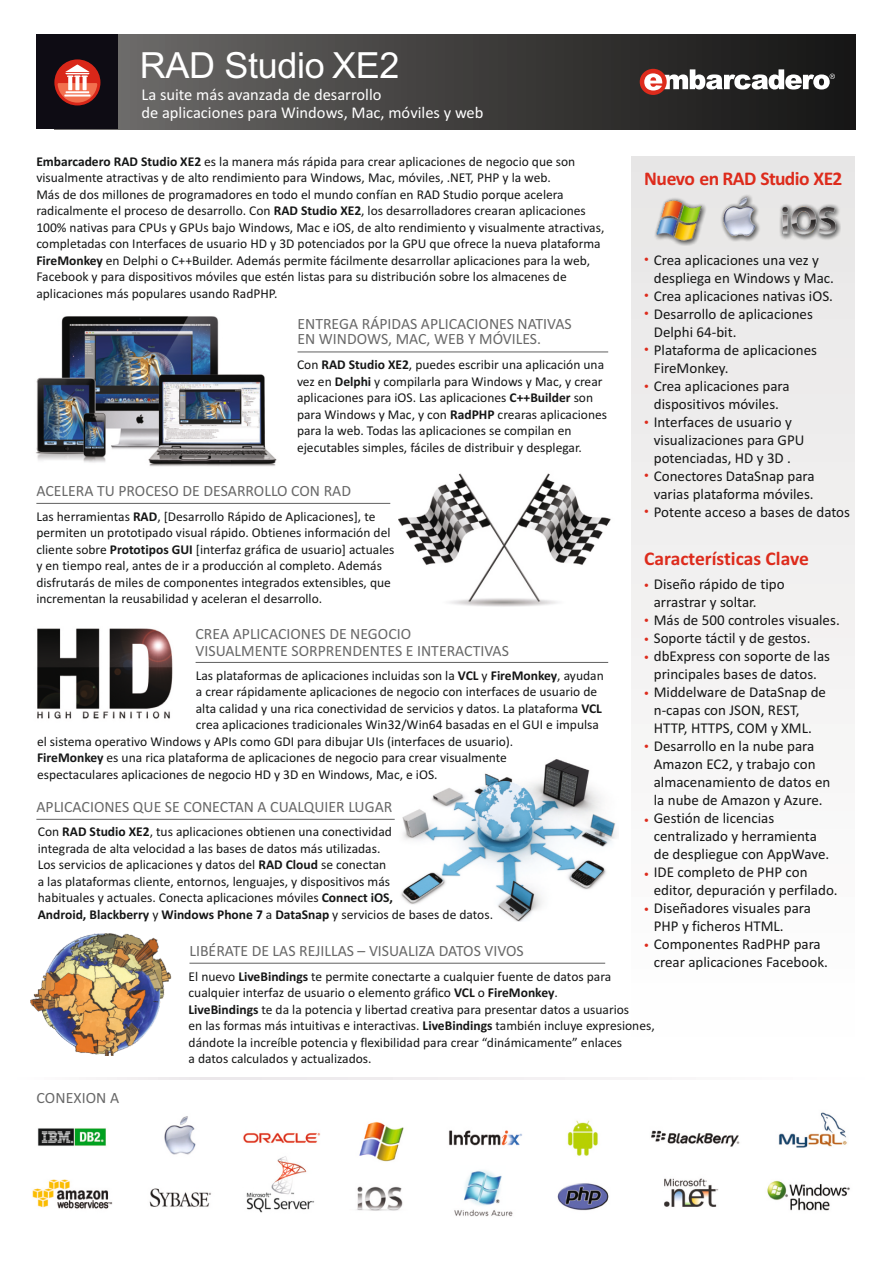
<style>
.page{position:relative;width:893px;height:1262px;background:#fff}
.page>*{position:absolute;margin:0;border:0;box-sizing:border-box;transform-origin:0 0}
.t1{font:36px "Arial";letter-spacing:-.01em;color:#fff}
.t2{font:700 19.5px "Calibri";letter-spacing:-.015em;color:#dd2b1c}
.t3{font:700 19.5px "Calibri";letter-spacing:-.035em;color:#dd2b1c}
.t4{font:16.5px/18px "Calibri";color:#fff}
.t5{font:15.75px/15.5px "Calibri";color:#686868}
.t6{font:15px/18px "Calibri";color:#151616}
.t7{font:13.5px/16.5px "Calibri";color:#151616}
.t8{font:13.5px/18px "Arial";color:#dd2b1c}
.s1{font-weight:700}
</style>
<div class="page">
<img style="left:32px;top:1112px;width:818px;height:105px">
<img style="left:30px;top:933px;width:142px;height:122px">
<img style="left:401px;top:759px;width:216px;height:162px">
<div style="left:631px;top:157px;width:223px;height:915px;background:#f4f3f3"></div>
<img style="left:36px;top:316px;width:241px;height:151px">
<img style="left:398px;top:473px;width:213px;height:134px">
<img style="left:37px;top:628px;width:136px;height:91px">
<hr style="left:297px;top:351px;width:311px;height:1px;background:#686868">
<hr style="left:36px;top:503px;width:354px;height:1px;background:#686868">
<hr style="left:195px;top:662px;width:413px;height:1px;background:#686868">
<hr style="left:189px;top:962px;width:416px;height:1px;background:#686868">
<hr style="left:36px;top:818px;width:359px;height:2px;background:#686868">
<svg style="left:96px;top:1077px;width:552px;height:2px"></svg>
<div style="left:54px;top:35px;width:801px;height:94px;background:linear-gradient(to right,#716f6d,#131312)"></div>
<div style="left:36px;top:35px;width:81px;height:94px;background:#0e0c14"></div>
<svg style="left:639px;top:69px;width:27px;height:26px"></svg>
<svg style="left:644px;top:69px;width:190px;height:21px"></svg>
<div style="left:54px;top:59px;width:46px;height:46px;background:#d92719;border-radius:23px"></div>
<svg style="left:58px;top:65px;width:39px;height:38px"></svg>
<img style="left:633px;top:174px;width:218px;height:98px">
<h1 class="t1" style="left:140px;top:52px;width:261px">RAD Studio XE2</h1>
<p class="t4" style="left:141px;top:87px;width:343px">La suite más avanzada de desarrollo<br>de aplicaciones para Windows, Mac, móviles y web</p>
<p class="t7" style="left:36px;top:154px;width:569px"><span class="s1">Embarcadero RAD Studio XE2</span> es la manera más rápida para crear aplicaciones de negocio que son visualmente atractivas y de alto rendimiento para Windows, Mac, móviles, .NET, PHP y la web.<br>Más de dos millones de programadores en todo el mundo confían en RAD Studio porque acelera radicalmente el proceso de desarrollo. Con <span class="s1">RAD Studio XE2</span>, los desarrolladores crearan aplicaciones 100% nativas para CPUs y GPUs bajo Windows, Mac e iOS, de alto rendimiento y visualmente atractivas, completadas con Interfaces de usuario HD y 3D potenciados por la GPU que ofrece la nueva plataforma <span class="s1">FireMonkey</span> en Delphi o C++Builder. Además permite fácilmente desarrollar aplicaciones para la web, Facebook y para dispositivos móviles que estén listas para su distribución sobre los almacenes de aplicaciones más populares usando RadPHP.</p>
<h2 class="t3" style="left:644px;top:170px;width:200px">Nuevo en RAD Studio XE2</h2>
<p class="t6" style="left:653px;top:252px;width:198px">Crea aplicaciones una vez y despliega en Windows y Mac.<br>Crea aplicaciones nativas iOS.<br>Desarrollo de aplicaciones<br>Delphi 64-bit.<br>Plataforma de aplicaciones<br>FireMonkey.<br>Crea aplicaciones para dispositivos móviles.<br>Interfaces de usuario y visualizaciones para GPU potenciadas, HD y 3D .<br>Conectores DataSnap para varias plataforma móviles.<br>Potente acceso a bases de datos</p>
<h2 class="t2" style="left:644px;top:550px;width:166px">Características Clave</h2>
<p class="t6" style="left:653px;top:576px;width:187px">Diseño rápido de tipo arrastrar y soltar.<br>Más de 500 controles visuales.<br>Soporte táctil y de gestos. dbExpress con soporte de las principales bases de datos.<br>Middelware de DataSnap de n-capas con JSON, REST,<br>HTTP, HTTPS, COM y XML.<br>Desarrollo en la nube para<br>Amazon EC2, y trabajo con almacenamiento de datos en la nube de Amazon y Azure.<br>Gestión de licencias centralizado y herramienta<br>de despliegue con AppWave.<br>IDE completo de PHP con editor, depuración y perfilado.<br>Diseñadores visuales para<br>PHP y ficheros HTML.<br>Componentes RadPHP para crear aplicaciones Facebook.</p>
<p class="t8" style="left:644px;top:252px;width:6px">•</p>
<p class="t8" style="left:644px;top:288px;width:6px">• •</p>
<p class="t8" style="left:644px;top:341px;width:6px">•</p>
<p class="t8" style="left:644px;top:379px;width:6px">•</p>
<p class="t8" style="left:644px;top:414px;width:6px">•</p>
<p class="t5" style="left:297px;top:317px;width:276px">ENTREGA RÁPIDAS APLICACIONES NATIVAS<br>EN WINDOWS, MAC, WEB Y MÓVILES.</p>
<p class="t7" style="left:297px;top:357px;width:311px">Con <span class="s1">RAD Studio XE2</span>, puedes escribir una aplicación una vez en <span class="s1">Delphi</span> y compilarla para Windows y Mac, y crear aplicaciones para iOS. Las aplicaciones <span class="s1">C++Builder</span> son para Windows y Mac, y con <span class="s1">RadPHP</span> crearas aplicaciones para la web. Todas las aplicaciones se compilan en ejecutables simples, fáciles de distribuir y desplegar.</p>
<p class="t8" style="left:644px;top:468px;width:6px">•</p>
<p class="t8" style="left:644px;top:503px;width:6px">•</p>
<p class="t5" style="left:36px;top:484px;width:316px">ACELERA TU PROCESO DE DESARROLLO CON RAD</p>
<p class="t7" style="left:36px;top:509px;width:359px">Las herramientas <span class="s1">RAD</span>, [Desarrollo Rápido de Aplicaciones], te permiten un prototipado visual rápido. Obtienes información del cliente sobre <span class="s1">Prototipos GUI</span> [interfaz gráfica de usuario] actuales y en tiempo real, antes de ir a producción al completo. Además disfrutarás de miles de componentes integrados extensibles, que incrementan la reusabilidad y aceleran el desarrollo.</p>
<p class="t8" style="left:644px;top:577px;width:6px">•</p>
<p class="t8" style="left:644px;top:612px;width:6px;line-height:19.4px">• •</p>
<p class="t8" style="left:644px;top:650px;width:6px">•</p>
<p class="t8" style="left:644px;top:685px;width:6px">•</p>
<p class="t5" style="left:195px;top:627px;width:315px;line-height:16.4px">CREA APLICACIONES DE NEGOCIO<br>VISUALMENTE SORPRENDENTES E INTERACTIVAS</p>
<p class="t7" style="left:196px;top:668px;width:409px">Las plataformas de aplicaciones incluidas son la <span class="s1">VCL</span> y <span class="s1">FireMonkey</span>, ayudan</p>
<p class="t7" style="left:196px;top:684px;width:403px">a crear rápidamente aplicaciones de negocio con interfaces de usuario de</p>
<p class="t7" style="left:196px;top:701px;width:407px">alta calidad y una rica conectividad de servicios y datos. La plataforma <span class="s1">VCL</span></p>
<p class="t7" style="left:196px;top:717px;width:404px">crea aplicaciones tradicionales Win32/Win64 basadas en el GUI e impulsa</p>
<p class="t7" style="left:37px;top:734px;width:478px">el sistema operativo Windows y APIs como GDI para dibujar UIs (interfaces de usuario).</p>
<p class="t7" style="left:37px;top:750px;width:471px"><span class="s1">FireMonkey</span> es una rica plataforma de aplicaciones de negocio para crear visualmente</p>
<p class="t7" style="left:37px;top:767px;width:402px">espectaculares aplicaciones de negocio HD y 3D en Windows, Mac, e iOS.</p>
<p class="t8" style="left:644px;top:739px;width:6px">•</p>
<p class="t5" style="left:36px;top:800px;width:357px">APLICACIONES QUE SE CONECTAN A CUALQUIER LUGAR</p>
<p class="t8" style="left:644px;top:812px;width:6px">•</p>
<p class="t7" style="left:38px;top:824px;width:457px">Con <span class="s1">RAD Studio XE2</span>, tus aplicaciones obtienen una conectividad<br>integrada de alta velocidad a las bases de datos más utilizadas.<br>Los servicios de aplicaciones y datos del <span class="s1">RAD Cloud</span> se conectan<br>a las plataformas cliente, entornos, lenguajes, y dispositivos más<br>habituales y actuales. Conecta aplicaciones móviles <span class="s1">Connect iOS,<br>Android, Blackberry</span> y <span class="s1">Windows Phone 7</span> a <span class="s1">DataSnap</span> y servicios de bases de datos.</p>
<p class="t8" style="left:644px;top:866px;width:6px">•</p>
<p class="t8" style="left:644px;top:901px;width:6px">•</p>
<p class="t8" style="left:644px;top:937px;width:6px">•</p>
<p class="t5" style="left:189px;top:944px;width:336px">LIBÉRATE DE LAS REJILLAS – VISUALIZA DATOS VIVOS</p>
<p class="t7" style="left:188px;top:969px;width:467px">El nuevo <span class="s1">LiveBindings</span> te permite conectarte a cualquier fuente de datos para cualquier interfaz de usuario o elemento gráfico <span class="s1">VCL</span> o <span class="s1">FireMonkey</span>.<br><span class="s1">LiveBindings</span> te da la potencia y libertad creativa para presentar datos a usuarios<br>en las formas más intuitivas e interactivas. <span class="s1">LiveBindings</span> también incluye expresiones, dándote la increíble potencia y flexibilidad para crear “dinámicamente” enlaces<br>a datos calculados y actualizados.</p>
<p class="t5" style="left:36px;top:1091px;width:84px">CONEXION A</p>
</div>
